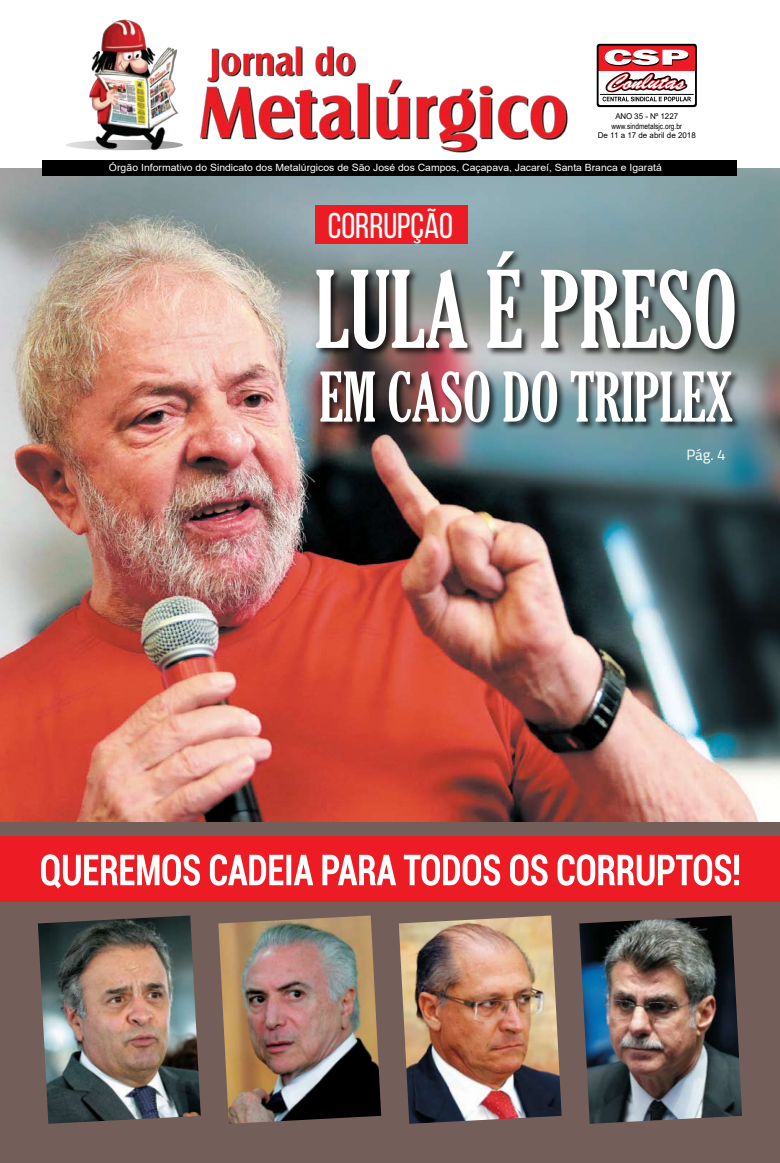
<style>
.page{position:relative;width:780px;height:1163px;background:#fff}
.page>*{position:absolute;margin:0;border:0;box-sizing:border-box;transform-origin:0 0}
.t1{font:extra-condensed 102.9px "Gloucester";color:#fff;scale:.96 1}
.t2{font:extra-condensed 66px "Gloucester";color:#fff;scale:.96 1}
.t3{font:35.7px "Bebas Neue";color:#fff}
.t4{font:15px "Titillium";color:#fff}
.t5{font:10px "Arial";color:#fff;scale:1.04 1}
.t6{font:8px "Arial";color:#000}
.t7{font:8px "Arial Narrow";color:#000}
</style>
<div class="page">
<div style="left:0;top:821px;width:780px;height:341px;background:#735e5a"></div>
<img style="left:0;top:169px;width:780px;height:652px">
<svg style="left:596px;top:44px;width:100px;height:63px"></svg>
<div style="left:42px;top:160px;width:695px;height:16px;background:#000"></div>
<img style="left:200px;top:46px;width:368px;height:107px">
<img style="left:89px;top:19px;width:93px;height:132px">
<svg style="left:66px;top:140px;width:117px;height:10px"></svg>
<div style="left:314px;top:249px;width:466px;height:134px;background:#000;opacity:.75"></div>
<div style="left:318px;top:369px;width:462px;height:91px;background:#000;opacity:.75"></div>
<div style="left:315px;top:205px;width:152px;height:39px;background:#ed1c24"></div>
<img style="left:38px;top:915px;width:163px;height:208px">
<img style="left:218px;top:915px;width:163px;height:208px">
<img style="left:399px;top:915px;width:162px;height:208px">
<img style="left:579px;top:915px;width:163px;height:208px">
<div style="left:0;top:836px;width:780px;height:66px;background:#ed1c24"></div>
<svg style="left:41px;top:854px;width:698px;height:34px"></svg>
<p class="t6" style="left:615px;top:111px;width:64px">Ano 35 - nº 1227</p>
<p class="t7" style="left:611px;top:120px;width:72px">www.sindmetalsjc.org.br</p>
<p class="t6" style="left:597px;top:130px;width:100px">De 11 a 17 de abril de 2018</p>
<p class="t5" style="left:109px;top:161px;width:533px">Órgão Informativo do Sindicato dos Metalúrgicos de São José dos Campos, Caçapava, Jacareí, Santa Branca e Igaratá</p>
<h3 class="t3" style="left:328px;top:206px;width:127px">CORRUPÇÃO</h3>
<h1 class="t1" style="left:315px;top:251px;width:442px">LULA É PRESO</h1>
<h2 class="t2" style="left:319px;top:359px;width:432px">EM CASO DO TRIPLEX</h2>
<h3 class="t4" style="left:686px;top:444px;width:40px">Pág. 4</h3>
</div>
